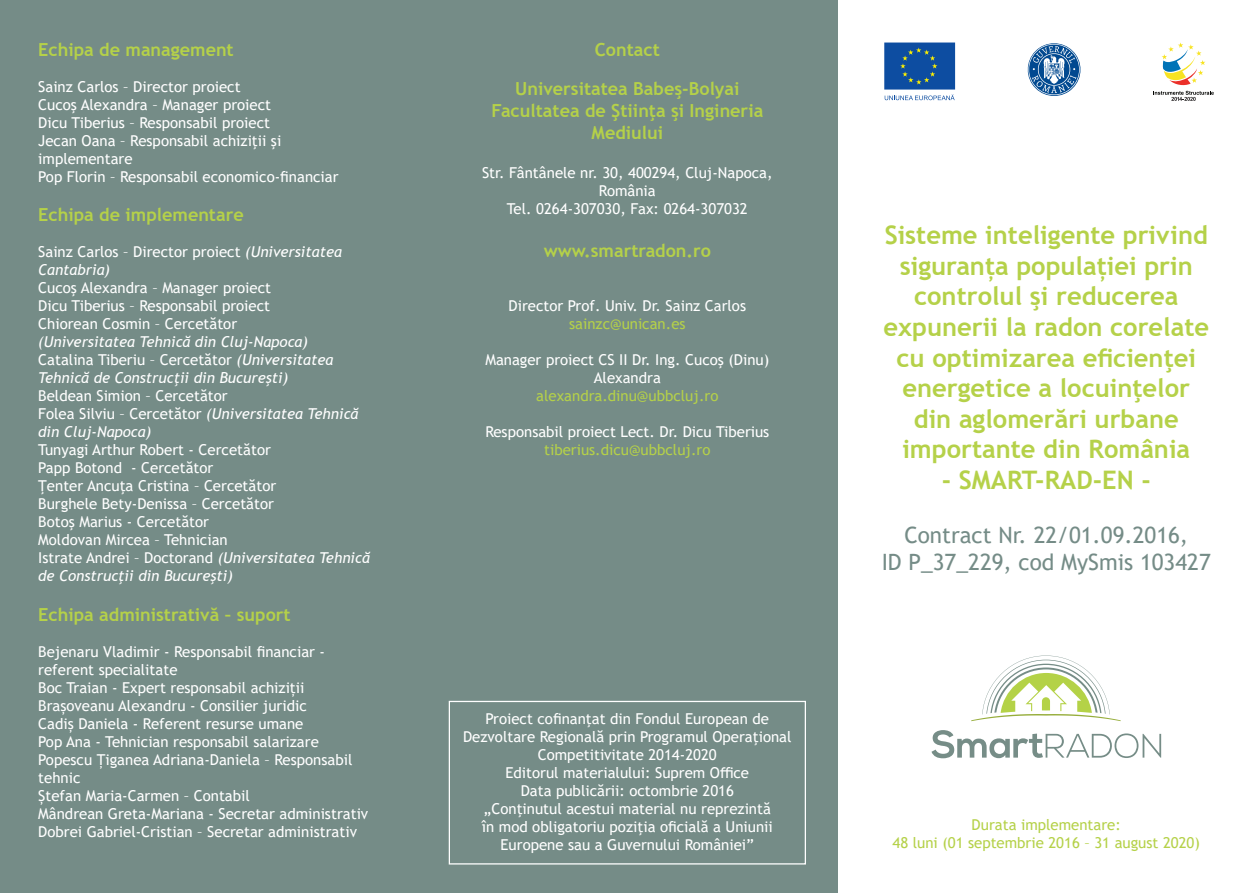
<style>
.page{position:relative;width:1259px;height:893px;background:#fff}
.page>*{position:absolute;margin:0;border:0;box-sizing:border-box;transform-origin:0 0}
.t1{font:700 25.5px/30.6px "Trebuchet MS";color:#b5d149;text-align:center}
.t2{font:22.5px "Trebuchet MS";color:#758c87}
.t3{font:700 18px/21.6px "Trebuchet MS";color:#b5d149;text-align:center}
.t4{font:15px/18px "Trebuchet MS";color:#fff}
.t5{font:italic 15px/18px "Trebuchet MS";color:#fff}
.t6{font:15px "Trebuchet MS";color:#b5d149}
.s1{font-style:italic}
.s2{font-style:normal}
</style>
<div class="page">
<div style="left:0;top:0;width:838px;height:893px;background:#758c87"></div>
<svg style="left:931px;top:730px;width:230px;height:28px"></svg>
<svg style="left:971px;top:655px;width:149px;height:66px"></svg>
<div style="left:884px;top:43px;width:71px;height:47px;background:#0d4da1"></div>
<svg style="left:900px;top:48px;width:37px;height:37px"></svg>
<svg style="left:884px;top:95px;width:70px;height:5px"></svg>
<svg style="left:1027px;top:43px;width:54px;height:53px"></svg>
<svg style="left:1153px;top:43px;width:60px;height:58px"></svg>
<div style="left:449px;top:701px;width:357px;height:163px;border:1px solid #fff"></div>
<p class="t3" style="left:38px;top:39px;width:197px">Echipa de management</p>
<p class="t4" style="left:38px;top:77px;width:204px">Sainz Carlos – Director proiect</p>
<p class="t4" style="left:38px;top:95px;width:234px">Cucoş Alexandra – Manager proiect</p>
<p class="t4" style="left:38px;top:113px;width:233px">Dicu Tiberius – Responsabil proiect</p>
<p class="t4" style="left:38px;top:131px;width:244px">Jecan Oana – Responsabil achiziţii şi implementare</p>
<p class="t4" style="left:38px;top:167px;width:302px">Pop Florin – Responsabil economico-financiar</p>
<p class="t3" style="left:38px;top:204px;width:207px">Echipa de implementare</p>
<p class="t4" style="left:38px;top:243px;width:305px">Sainz Carlos – Director proiect <span class="s1">(Universitatea<br>Cantabria)</span></p>
<p class="t4" style="left:38px;top:279px;width:234px">Cucoş Alexandra – Manager proiect</p>
<p class="t4" style="left:38px;top:297px;width:233px">Dicu Tiberius – Responsabil proiect</p>
<p class="t4" style="left:38px;top:315px;width:200px">Chiorean Cosmin – Cercetător</p>
<p class="t5" style="left:38px;top:333px;width:271px">(Universitatea Tehnică din Cluj-Napoca)</p>
<p class="t5" style="left:38px;top:351px;width:296px"><span class="s2">Catalina Tiberiu – Cercetător</span> (Universitatea<br>Tehnică de Construcţii din Bucureşti)</p>
<p class="t4" style="left:38px;top:387px;width:191px">Beldean Simion – Cercetător</p>
<p class="t5" style="left:38px;top:405px;width:322px"><span class="s2">Folea Silviu – Cercetător</span> (Universitatea Tehnică din Cluj-Napoca)</p>
<p class="t4" style="left:38px;top:441px;width:234px">Tunyagi Arthur Robert - Cercetător</p>
<p class="t4" style="left:38px;top:459px;width:177px">Papp Botond - Cercetător</p>
<p class="t4" style="left:38px;top:477px;width:239px">Ţenter Ancuţa Cristina – Cercetător</p>
<p class="t4" style="left:38px;top:495px;width:237px">Burghele Bety-Denissa – Cercetător</p>
<p class="t4" style="left:38px;top:513px;width:172px">Botoş Marius - Cercetător</p>
<p class="t4" style="left:38px;top:531px;width:191px">Moldovan Mircea – Tehnician</p>
<p class="t5" style="left:38px;top:549px;width:333px"><span class="s2">Istrate Andrei – Doctorand</span> (Universitatea Tehnică de Construcţii din Bucureşti)</p>
<p class="t3" style="left:38px;top:604px;width:254px">Echipa administrativă – suport</p>
<p class="t4" style="left:38px;top:643px;width:288px">Bejenaru Vladimir - Responsabil financiar - referent specialitate</p>
<p class="t4" style="left:38px;top:679px;width:268px">Boc Traian - Expert responsabil achiziții</p>
<p class="t4" style="left:38px;top:697px;width:270px">Brașoveanu Alexandru - Consilier juridic</p>
<p class="t4" style="left:38px;top:715px;width:267px">Cadiș Daniela - Referent resurse umane</p>
<p class="t4" style="left:38px;top:733px;width:282px">Pop Ana - Tehnician responsabil salarizare</p>
<p class="t4" style="left:38px;top:751px;width:316px">Popescu Țiganea Adriana-Daniela – Responsabil tehnic</p>
<p class="t4" style="left:38px;top:787px;width:213px">Ștefan Maria-Carmen – Contabil</p>
<p class="t4" style="left:38px;top:805px;width:331px">Mândrean Greta-Mariana - Secretar administrativ</p>
<p class="t4" style="left:38px;top:823px;width:320px">Dobrei Gabriel-Cristian – Secretar administrativ</p>
<p class="t3" style="left:595px;top:39px;width:66px">Contact</p>
<p class="t3" style="left:515px;top:78px;width:226px">Universitatea Babeş-Bolyai</p>
<p class="t3" style="left:491px;top:100px;width:273px">Facultatea de Ştiinţa şi Ingineria<br>Mediului</p>
<p class="t4" style="left:482px;top:164px;width:292px;text-align:center">Str. Fântânele nr. 30, 400294, Cluj-Napoca,<br>România</p>
<p class="t4" style="left:507px;top:200px;width:242px">Tel. 0264-307030, Fax: 0264-307032</p>
<p class="t3" style="left:544px;top:240px;width:169px">www.smartradon.ro</p>
<p class="t4" style="left:508px;top:297px;width:239px">Director Prof. Univ. Dr. Sainz Carlos</p>
<p class="t6" style="left:569px;top:315px;width:118px">sainzc@unican.es</p>
<p class="t4" style="left:485px;top:351px;width:285px;text-align:center">Manager proiect CS II Dr. Ing. Cucoş (Dinu)<br>Alexandra</p>
<p class="t6" style="left:536px;top:387px;width:184px">alexandra.dinu@ubbcluj.ro</p>
<p class="t4" style="left:485px;top:423px;width:285px">Responsabil proiect Lect. Dr. Dicu Tiberius</p>
<p class="t6" style="left:544px;top:441px;width:168px">tiberius.dicu@ubbcluj.ro</p>
<p class="t4" style="left:463px;top:710px;width:330px;text-align:center">Proiect cofinanţat din Fondul European de<br>Dezvoltare Regională prin Programul Operaţional<br>Competitivitate 2014-2020</p>
<p class="t4" style="left:505px;top:764px;width:245px">Editorul materialului: Suprem Office</p>
<p class="t4" style="left:521px;top:782px;width:215px">Data publicării: octombrie 2016</p>
<p class="t4" style="left:482px;top:800px;width:292px;text-align:center">„Conţinutul acestui material nu reprezintă în mod obligatoriu poziţia oficială a Uniunii<br>Europene sau a Guvernului României”</p>
<p class="t1" style="left:883px;top:220px;width:327px">Sisteme inteligente privind siguranța populației prin controlul şi reducerea expunerii la radon corelate cu optimizarea eficienţei energetice a locuinţelor din aglomerări urbane importante din România</p>
<p class="t1" style="left:942px;top:465px;width:210px">- SMART-RAD-EN -</p>
<p class="t2" style="left:904px;top:521px;width:285px">Contract Nr. 22/01.09.2016,</p>
<p class="t2" style="left:881px;top:548px;width:331px">ID P_37_229, cod MySmis 103427</p>
<p class="t6" style="left:971px;top:815px;width:151px">Durata implementare:</p>
<p class="t6" style="left:892px;top:833px;width:309px">48 luni (01 septembrie 2016 – 31 august 2020)</p>
</div>
